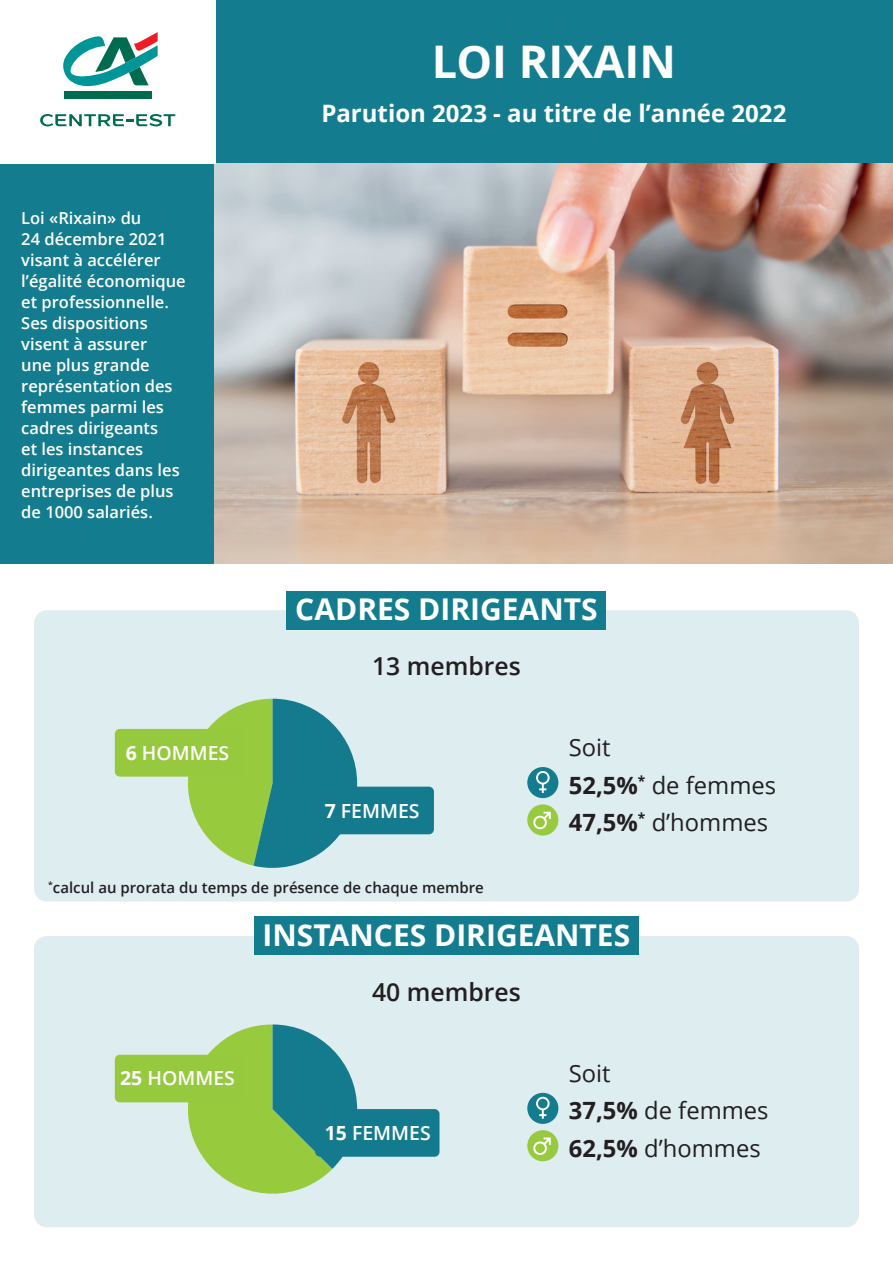
<style>
.page{position:relative;width:893px;height:1263px;background:#fff}
.page>*{position:absolute;margin:0;border:0;box-sizing:border-box;transform-origin:0 0}
.t1{font:700 45px "Open Sans";color:#fff}
.t2{font:700 30px "Open Sans";color:#fff}
.t3{font:600 24.75px "Open Sans";color:#231f20}
.t4{font:700 24px "Open Sans";color:#fff}
.t5{font:23.85px/37.7px "Open Sans";color:#231f20}
.t6{font:600 19.5px "Open Sans";color:#fff}
.t7{font:600 16.5px/21px "Open Sans";color:#fff}
.t8{font:600 15px "Open Sans";color:#231f20}
.s1{font-weight:700}
</style>
<div class="page">
<div style="left:34px;top:936px;width:825px;height:291px;background:#deedef;border-radius:13px"></div>
<div style="left:34px;top:610px;width:825px;height:291px;background:#deedef;border-radius:13px"></div>
<div style="left:0;top:0;width:893px;height:563px;background:#147c8f"></div>
<img style="left:215px;top:164px;width:678px;height:399px">
<div style="left:0;top:0;width:215px;height:164px;background:#fff"></div>
<div style="left:64px;top:91px;width:87px;height:8px;background:#006c4f"></div>
<svg style="left:63px;top:32px;width:95px;height:60px"></svg>
<svg style="left:40px;top:114px;width:135px;height:12px"></svg>
<div style="left:287px;top:591px;width:319px;height:38px;background:#147c8f"></div>
<svg style="left:188px;top:699px;width:169px;height:169px"></svg>
<div style="left:115px;top:729px;width:128px;height:48px;background:#97c93f;border-radius:5px"></div>
<div style="left:309px;top:787px;width:125px;height:47px;background:#147b8f;border-radius:5px"></div>
<div style="left:527px;top:767px;width:31px;height:31px;background:#147c8f;border-radius:50%"></div>
<svg style="left:536px;top:771px;width:14px;height:22px"></svg>
<div style="left:527px;top:804px;width:31px;height:31px;background:#98ca3f;border-radius:50%"></div>
<svg style="left:533px;top:812px;width:18px;height:18px"></svg>
<div style="left:254px;top:916px;width:385px;height:39px;background:#147c8f"></div>
<svg style="left:188px;top:1024px;width:169px;height:170px"></svg>
<div style="left:115px;top:1055px;width:128px;height:47px;background:#97c93f;border-radius:5px"></div>
<div style="left:315px;top:1109px;width:124px;height:48px;background:#147b8f;border-radius:5px"></div>
<div style="left:527px;top:1093px;width:31px;height:31px;background:#147c8f;border-radius:50%"></div>
<svg style="left:536px;top:1097px;width:14px;height:22px"></svg>
<div style="left:527px;top:1130px;width:31px;height:31px;background:#98ca3f;border-radius:50%"></div>
<svg style="left:533px;top:1137px;width:18px;height:18px"></svg>
<p class="t7" style="left:21px;top:207px;width:166px">Loi «Rixain» du<br>24 décembre 2021 visant à accélérer l’égalité économique et professionnelle.<br>Ses dispositions visent à assurer<br>une plus grande représentation des femmes parmi les cadres dirigeants<br>et les instances dirigeantes dans les entreprises de plus de 1000 salariés.</p>
<p class="t6" style="left:126px;top:739px;width:105px"><span class="s1">6</span> HOMMES</p>
<h1 class="t1" style="left:432px;top:30px;width:246px">LOI RIXAIN</h1>
<h3 class="t4" style="left:321px;top:96px;width:466px">Parution 2023 - au titre de l’année 2022</h3>
<h2 class="t2" style="left:295px;top:588px;width:304px">CADRES DIRIGEANTS</h2>
<h3 class="t3" style="left:372px;top:649px;width:150px">13 membres</h3>
<p class="t6" style="left:325px;top:797px;width:96px"><span class="s1">7</span> FEMMES</p>
<h3 class="t5" style="left:569px;top:728px;width:209px">Soit<br><span class="s1">52,5%</span><sup>*</sup> de femmes<br><span class="s1">47,5%</span><sup>*</sup> d’hommes</h3>
<p class="t8" style="left:48px;top:877px;width:437px"><sup>*</sup>calcul au prorata du temps de présence de chaque membre</p>
<p class="t6" style="left:120px;top:1065px;width:116px"><span class="s1">25</span> HOMMES</p>
<h2 class="t2" style="left:263px;top:914px;width:369px">INSTANCES DIRIGEANTES</h2>
<h3 class="t3" style="left:372px;top:975px;width:150px">40 membres</h3>
<p class="t6" style="left:325px;top:1119px;width:108px"><span class="s1">15</span> FEMMES</p>
<h3 class="t5" style="left:569px;top:1054px;width:201px">Soit<br><span class="s1">37,5%</span> de femmes<br><span class="s1">62,5%</span> d’hommes</h3>
</div>
